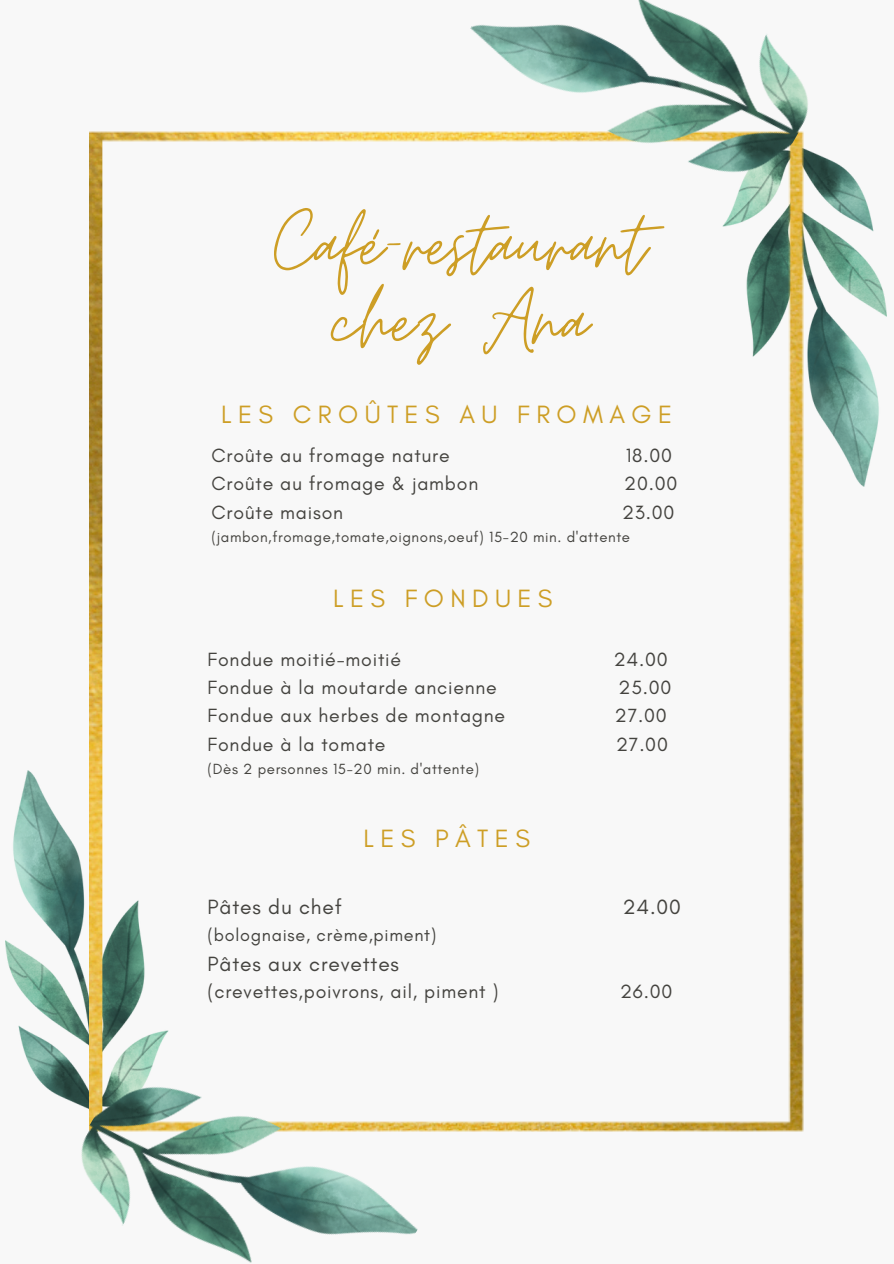
<style>
.page{position:relative;width:894px;height:1264px;background:#fff}
.page>*{position:absolute;margin:0;border:0;box-sizing:border-box;transform-origin:0 0}
.t1{font:97.05px/76.7px "Moon Time";color:#cd9e25;text-align:center}
.t2{font:25.5px "Glacial Indifference";letter-spacing:.25em;color:#cd9e25}
.t3{font:21px "Glacial Indifference";letter-spacing:.04em;color:#44433f}
.t4{font:19.5px "Glacial Indifference";letter-spacing:.04em;color:#44433f}
.t5{font:18px "Glacial Indifference";letter-spacing:.04em;color:#44433f}
.t6{font:15px "Glacial Indifference";letter-spacing:.04em;color:#44433f}
</style>
<div class="page">
<div style="left:0;top:0;width:893px;height:1263px;background:#f8f8f8"></div>
<img style="left:6px;top:770px;width:84px;height:323px">
<img style="left:804px;top:161px;width:81px;height:325px">
<img style="left:90px;top:132px;width:714px;height:999px">
<img style="left:460px;top:0;width:373px;height:213px">
<img style="left:54px;top:1045px;width:373px;height:218px">
<p class="t1" style="left:274px;top:208px;width:373px">Café-restaurant chez Ana</p>
<p class="t2" style="left:221px;top:398px;width:452px">LES CROÛTES AU FROMAGE</p>
<p class="t4" style="left:211px;top:444px;width:240px">Croûte au fromage nature</p>
<p class="t4" style="left:625px;top:444px;width:48px">18.00</p>
<h1 class="t4" style="left:211px;top:472px;width:268px">Croûte au fromage &amp; jambon</h1>
<h1 class="t4" style="left:624px;top:472px;width:55px">20.00</h1>
<h2 class="t4" style="left:211px;top:500px;width:133px">Croûte maison</h2>
<h2 class="t4" style="left:622px;top:500px;width:54px">23.00</h2>
<p class="t6" style="left:211px;top:528px;width:420px">(jambon,fromage,tomate,oignons,oeuf) 15-20 min. d'attente</p>
<p class="t2" style="left:333px;top:583px;width:221px">LES FONDUES</p>
<p class="t4" style="left:207px;top:647px;width:195px">Fondue moitié-moitié</p>
<p class="t4" style="left:613px;top:647px;width:55px">24.00</p>
<p class="t4" style="left:207px;top:675px;width:291px">Fondue à la moutarde ancienne</p>
<p class="t4" style="left:618px;top:675px;width:54px">25.00</p>
<p class="t4" style="left:207px;top:704px;width:299px">Fondue aux herbes de montagne</p>
<p class="t4" style="left:614px;top:704px;width:53px">27.00</p>
<p class="t4" style="left:207px;top:732px;width:179px">Fondue à la tomate</p>
<p class="t4" style="left:616px;top:732px;width:53px">27.00</p>
<p class="t6" style="left:207px;top:760px;width:273px">(Dès 2 personnes 15-20 min. d'attente)</p>
<p class="t2" style="left:363px;top:822px;width:168px">LES PÂTES</p>
<h2 class="t3" style="left:207px;top:894px;width:136px">Pâtes du chef</h2>
<h2 class="t3" style="left:622px;top:894px;width:60px">24.00</h2>
<h2 class="t5" style="left:207px;top:924px;width:230px">(bolognaise, crème,piment)</h2>
<h2 class="t3" style="left:207px;top:950px;width:193px">Pâtes aux crevettes</h2>
<h2 class="t4" style="left:207px;top:979px;width:292px">(crevettes,poivrons, ail, piment )</h2>
<h2 class="t4" style="left:620px;top:979px;width:54px">26.00</h2>
</div>
